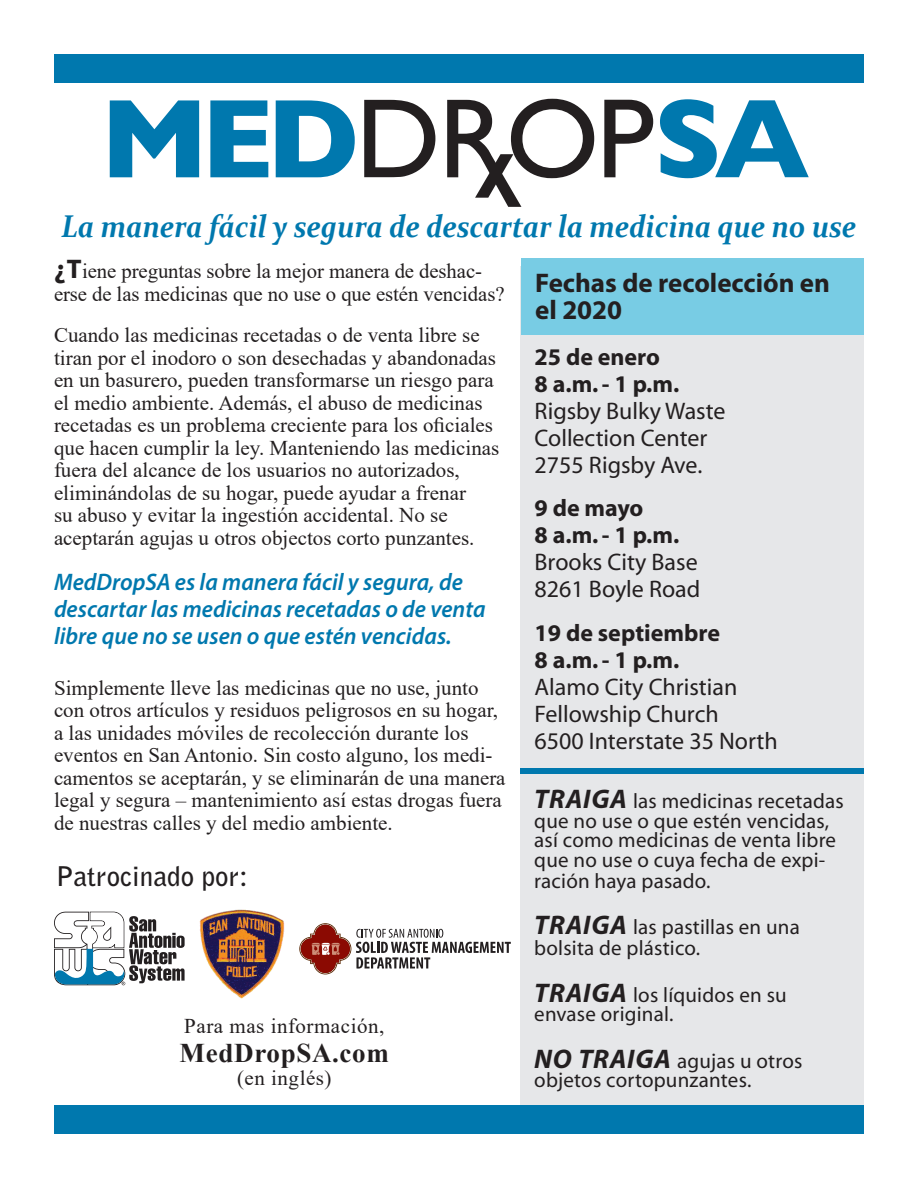
<style>
.page{position:relative;width:918px;height:1188px;background:#fff}
.page>*{position:absolute;margin:0;border:0;box-sizing:border-box;transform-origin:0 0}
.t1{font:italic 700 31.5px "Constantia";letter-spacing:-.005em;color:#0078ae;scale:.9 1}
.Body{font:700 27px "Myriad Pro";color:#231f20}
.Company_Name{font:700 27px "Bell Gothic Std";color:#231f20}
.Body-2{font:700 27px "Times New Roman";letter-spacing:.025em;color:#231f20}
.Body-3{font:24px/27px "Myriad";color:#231f20}
.Body-4{font:italic 600 24px/27px "Myriad Pro";color:#0078ae}
.Body-5{font:21px/22.5px "Times New Roman";color:#231f20}
.Body-6{font:21px/19.8px "Myriad";letter-spacing:.01em;color:#231f20}
.Body-7{font:21px "Times New Roman";letter-spacing:.025em;color:#231f20}
.s1{font-family:"Myriad Pro";font-weight:700;font-size:27px}
.s2{font-weight:700}
.s3{font-family:"Myriad Pro";font-weight:700;font-style:italic;font-size:27px}
</style>
<div class="page">
<div style="left:521px;top:266px;width:343px;height:845px;background:#e6e7e9"></div>
<div style="left:54px;top:1106px;width:810px;height:28px;background:#0078ae"></div>
<div style="left:54px;top:54px;width:810px;height:28px;background:#0078ae"></div>
<svg style="left:110px;top:100px;width:89px;height:77px"></svg>
<svg style="left:210px;top:100px;width:58px;height:77px"></svg>
<svg style="left:276px;top:100px;width:79px;height:77px"></svg>
<svg style="left:364px;top:100px;width:71px;height:77px"></svg>
<svg style="left:604px;top:100px;width:49px;height:77px"></svg>
<svg style="left:447px;top:99px;width:147px;height:108px"></svg>
<svg style="left:660px;top:99px;width:149px;height:79px"></svg>
<div style="left:521px;top:258px;width:343px;height:77px;background:#78cce4"></div>
<div style="left:521px;top:768px;width:343px;height:6px;background:#0078ae"></div>
<svg style="left:54px;top:912px;width:131px;height:73px"></svg>
<img style="left:199px;top:909px;width:86px;height:90px">
<svg style="left:299px;top:923px;width:212px;height:51px"></svg>
<p class="t1" style="left:61px;top:204px;width:885px">La manera fácil y segura de descartar la medicina que no use</p>
<p class="Body-5" style="left:54px;top:259px;width:452px"><span class="s1">¿T</span>iene preguntas sobre la mejor manera de deshac&shy;erse de las medicinas que no use o que estén vencidas?</p>
<p class="Body-5" style="left:54px;top:323px;width:447px">Cuando las medicinas recetadas o de venta libre se tiran por el inodoro o son desechadas y abandonadas en un basurero, pueden transformarse un riesgo para el medio ambiente. Además, el abuso de medicinas recetadas es un problema creciente para los oficiales que hacen cumplir la ley. Manteniendo las medicinas fuera del alcance de los usuarios no autorizados, eliminándolas de su hogar, puede ayudar a frenar<br>su abuso y evitar la ingestión accidental. No se aceptarán agujas u otros objectos corto punzantes.</p>
<p class="Body-4" style="left:54px;top:568px;width:433px">MedDropSA es la manera fácil y segura, de descartar las medicinas recetadas o de venta libre que no se usen o que estén vencidas.</p>
<p class="Body-5" style="left:54px;top:676px;width:453px">Simplemente lleve las medicinas que no use, junto con otros artículos y residuos peligrosos en su hogar, a las unidades móviles de recolección durante los eventos en San Antonio. Sin costo alguno, los medi&shy;camentos se aceptarán, y se eliminarán de una manera legal y segura – mantenimiento así estas drogas fuera de nuestras calles y del medio ambiente.</p>
<p class="Company_Name" style="left:56px;top:860px;width:194px">Patrocinado por:</p>
<p class="Body-7" style="left:184px;top:1011px;width:202px">Para mas información,</p>
<p class="Body-2" style="left:180px;top:1034px;width:211px">MedDropSA.com</p>
<p class="Body-7" style="left:237px;top:1063px;width:96px">(en inglés)</p>
<p class="Body" style="left:535px;top:265px;width:296px">Fechas de recolección en</p>
<p class="Body" style="left:535px;top:292px;width:89px">el 2020</p>
<p class="Body-3" style="left:535px;top:344px;width:193px"><span class="s2">25 de enero<br>8 a.m. - 1 p.m.<br></span>Rigsby Bulky Waste<br>Collection Center</p>
<p class="Body-3" style="left:535px;top:444px;width:169px;line-height:43.5px">2755 Rigsby Ave.<br><span class="s2">9 de mayo</span></p>
<p class="Body-3" style="left:535px;top:523px;width:165px"><span class="s2">8 a.m. - 1 p.m.<br></span>Brooks City Base</p>
<p class="Body-3" style="left:535px;top:577px;width:167px">8261 Boyle Road</p>
<p class="Body-3" style="left:535px;top:620px;width:204px"><span class="s2">19 de septiembre<br>8 a.m. - 1 p.m.<br></span>Alamo City Christian<br>Fellowship Church</p>
<p class="Body-3" style="left:535px;top:728px;width:245px">6500 Interstate 35 North</p>
<p class="Body-6" style="left:534px;top:792px;width:311px"><span class="s3">TRAIGA</span> las medicinas recetadas que no use o que estén vencidas, así como medicinas de venta libre que no use o cuya fecha de expi&shy;ración haya pasado.</p>
<p class="Body-6" style="left:534px;top:918px;width:267px;line-height:21px"><span class="s3">TRAIGA</span> las pastillas en una bolsita de plástico.</p>
<p class="Body-6" style="left:534px;top:986px;width:254px"><span class="s3">TRAIGA</span> los líquidos en su envase original.</p>
<p class="Body-6" style="left:534px;top:1052px;width:270px"><span class="s3">NO TRAIGA</span> agujas u otros objetos cortopunzantes.</p>
</div>
